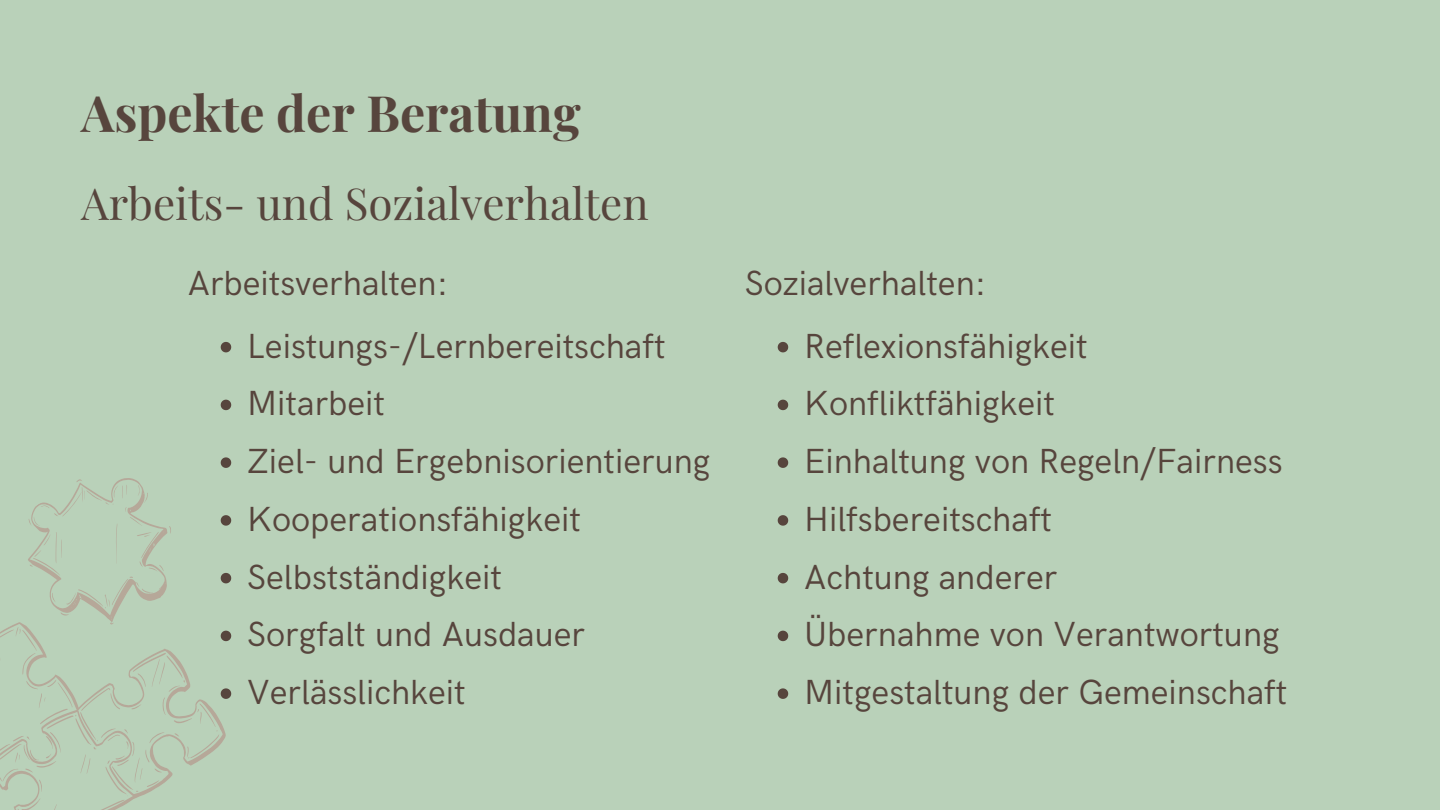
<style>
.page{position:relative;width:1440px;height:810px;background:#b9d1b9}
.page>*{position:absolute;margin:0;border:0;box-sizing:border-box;transform-origin:0 0}
.t1{font:700 50px "Playfair Display";color:#57453d}
.t2{font:44px "Playfair Display";color:#57453d}
.t3{font:35px "HK Grotesk";color:#57453d}
</style>
<div class="page">
<svg style="left:0;top:461px;width:232px;height:349px"></svg>
<svg style="left:221px;top:342px;width:10px;height:10px"></svg>
<svg style="left:221px;top:400px;width:10px;height:10px"></svg>
<svg style="left:221px;top:457px;width:10px;height:11px"></svg>
<svg style="left:221px;top:515px;width:10px;height:11px"></svg>
<svg style="left:221px;top:573px;width:10px;height:10px"></svg>
<svg style="left:221px;top:631px;width:10px;height:10px"></svg>
<svg style="left:221px;top:688px;width:10px;height:11px"></svg>
<svg style="left:778px;top:342px;width:10px;height:10px"></svg>
<svg style="left:778px;top:400px;width:10px;height:10px"></svg>
<svg style="left:778px;top:457px;width:10px;height:11px"></svg>
<svg style="left:778px;top:515px;width:10px;height:11px"></svg>
<svg style="left:778px;top:573px;width:10px;height:10px"></svg>
<svg style="left:778px;top:631px;width:10px;height:10px"></svg>
<svg style="left:778px;top:688px;width:10px;height:11px"></svg>
<h1 class="t1" style="left:81px;top:77px;width:501px">Aspekte der Beratung</h1>
<p class="t2" style="left:81px;top:172px;width:569px">Arbeits- und Sozialverhalten</p>
<p class="t3" style="left:188px;top:263px;width:262px">Arbeitsverhalten:</p>
<p class="t3" style="left:247px;top:326px;width:420px">Leistungs-/Lernbereitschaft</p>
<p class="t3" style="left:247px;top:384px;width:139px">Mitarbeit</p>
<p class="t3" style="left:247px;top:442px;width:465px">Ziel- und Ergebnisorientierung</p>
<p class="t3" style="left:247px;top:499px;width:335px">Kooperationsfähigkeit</p>
<p class="t3" style="left:247px;top:557px;width:256px">Selbstständigkeit</p>
<p class="t3" style="left:247px;top:615px;width:340px">Sorgfalt und Ausdauer</p>
<p class="t3" style="left:247px;top:673px;width:220px">Verlässlichkeit</p>
<p class="t3" style="left:745px;top:263px;width:243px">Sozialverhalten:</p>
<p class="t3" style="left:804px;top:326px;width:285px">Reflexionsfähigkeit</p>
<p class="t3" style="left:804px;top:384px;width:252px">Konfliktfähigkeit</p>
<p class="t3" style="left:804px;top:442px;width:480px">Einhaltung von Regeln/Fairness</p>
<p class="t3" style="left:804px;top:499px;width:249px">Hilfsbereitschaft</p>
<p class="t3" style="left:804px;top:557px;width:255px">Achtung anderer</p>
<p class="t3" style="left:804px;top:615px;width:477px">Übernahme von Verantwortung</p>
<p class="t3" style="left:804px;top:673px;width:485px">Mitgestaltung der Gemeinschaft</p>
</div>
